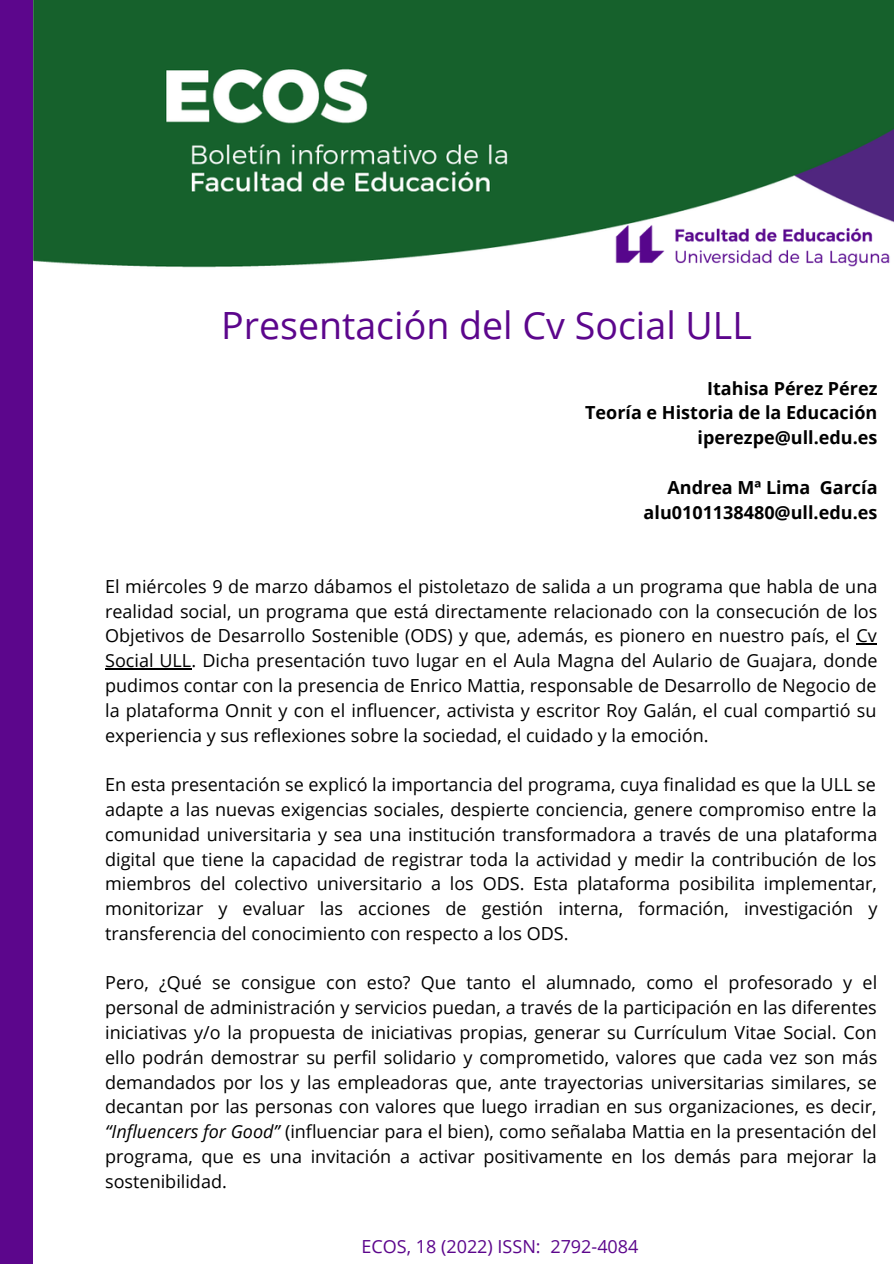
<style>
.page{position:relative;width:894px;height:1264px;background:#fff}
.page>*{position:absolute;margin:0;border:0;box-sizing:border-box;transform-origin:0 0}
.t1{font:37.5px "Open Sans";color:#5c068c}
.t2{font:18px/24.8px "Open Sans";color:#000;text-align:justify}
.t3{font:700 18px/24.8px "Open Sans";color:#000;text-align:right}
.t4{font:18px "Open Sans";color:#5c068c}
.s1{font-style:italic}
</style>
<div class="page">
<div style="left:0;top:0;width:33px;height:1263px;background:#5c068c"></div>
<img style="left:33px;top:0;width:860px;height:268px">
<img style="left:579px;top:192px;width:314px;height:76px">
<svg style="left:856px;top:643px;width:20px;height:1px"></svg>
<hr style="left:105px;top:668px;width:86px;height:1px;background:#000">
<h1 class="t1" style="left:221px;top:299px;width:532px">Presentación del Cv Social ULL</h1>
<p class="t3" style="left:585px;top:375px;width:294px">Itahisa Pérez Pérez<br>Teoría e Historia de la Educación iperezpe@ull.edu.es</p>
<p class="t3" style="left:643px;top:474px;width:235px">Andrea Mª Lima García alu0101138480@ull.edu.es</p>
<p class="t2" style="left:105px;top:573px;width:773px">El miércoles 9 de marzo dábamos el pistoletazo de salida a un programa que habla de una realidad social, un programa que está directamente relacionado con la consecución de los Objetivos de Desarrollo Sostenible (ODS) y que, además, es pionero en nuestro país, el Cv Social ULL. Dicha presentación tuvo lugar en el Aula Magna del Aulario de Guajara, donde pudimos contar con la presencia de Enrico Mattia, responsable de Desarrollo de Negocio de la plataforma Onnit y con el influencer, activista y escritor Roy Galán, el cual compartió su experiencia y sus reflexiones sobre la sociedad, el cuidado y la emoción.</p>
<p class="t2" style="left:105px;top:771px;width:773px">En esta presentación se explicó la importancia del programa, cuya finalidad es que la ULL se adapte a las nuevas exigencias sociales, despierte conciencia, genere compromiso entre la comunidad universitaria y sea una institución transformadora a través de una plataforma digital que tiene la capacidad de registrar toda la actividad y medir la contribución de los miembros del colectivo universitario a los ODS. Esta plataforma posibilita implementar, monitorizar y evaluar las acciones de gestión interna, formación, investigación y transferencia del conocimiento con respecto a los ODS.</p>
<p class="t2" style="left:105px;top:970px;width:773px">Pero, ¿Qué se consigue con esto? Que tanto el alumnado, como el profesorado y el personal de administración y servicios puedan, a través de la participación en las diferentes iniciativas y/o la propuesta de iniciativas propias, generar su Currículum Vitae Social. Con ello podrán demostrar su perfil solidario y comprometido, valores que cada vez son más demandados por los y las empleadoras que, ante trayectorias universitarias similares, se decantan por las personas con valores que luego irradian en sus organizaciones, es decir, <span class="s1">“Influencers for Good”</span> (influenciar para el bien), como señalaba Mattia en la presentación del programa, que es una invitación a activar positivamente en los demás para mejorar la sostenibilidad.</p>
<p class="t4" style="left:361px;top:1233px;width:278px">ECOS, 18 (2022) ISSN: 2792-4084</p>
</div>
